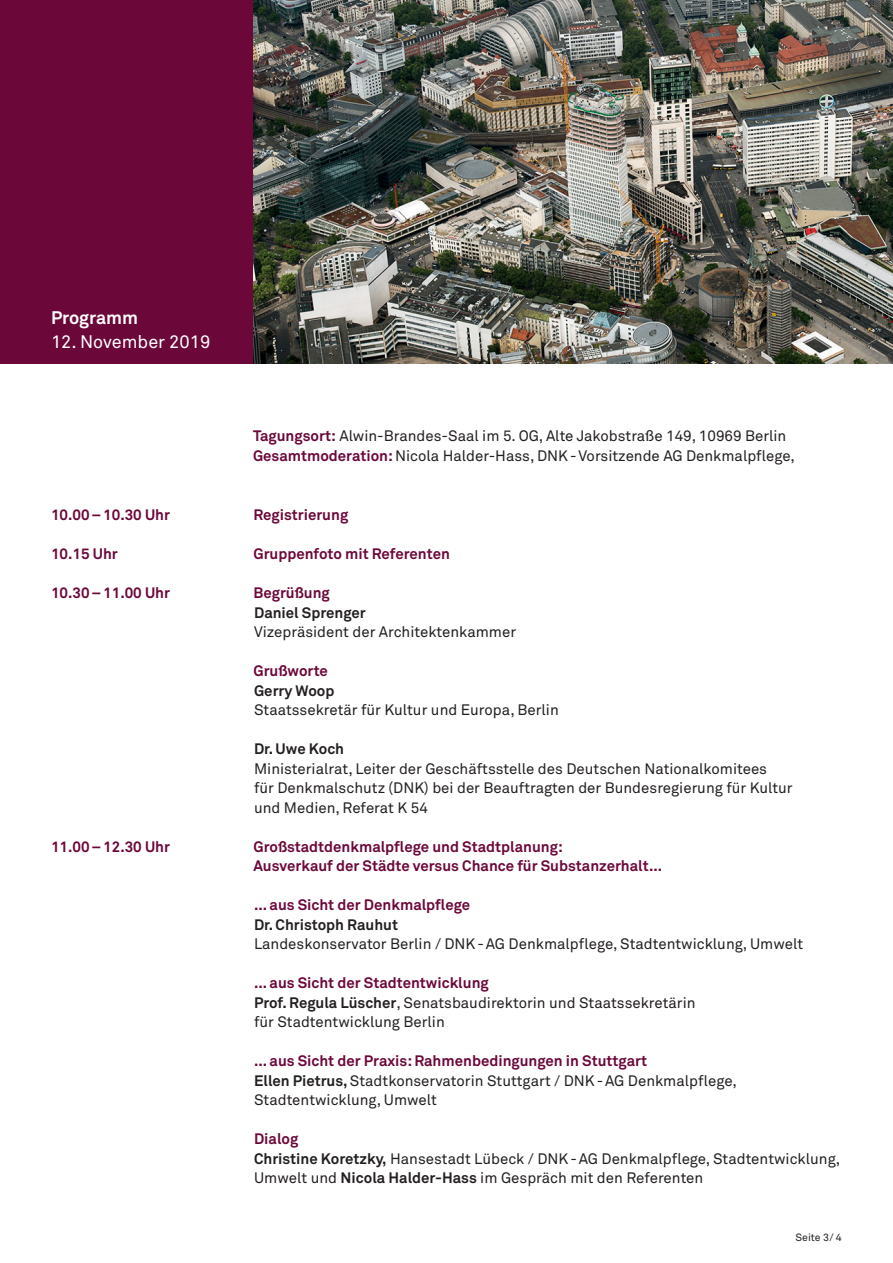
<style>
.page{position:relative;width:893px;height:1263px;background:#fff}
.page>*{position:absolute;margin:0;border:0;box-sizing:border-box;transform-origin:0 0}
.t1{font:18px "Akkurat Std";color:#fff}
.t2{font:700 18px "Akkurat Std";color:#fff}
.t3{font:15px/19.5px "Akkurat Std";color:#231f20}
.t4{font:700 15px/19.5px "Akkurat Std";color:#6c073a}
.t5{font:700 15px "Akkurat Std";color:#231f20}
.t6{font:10.5px "Akkurat Std";color:#231f20}
.s1{font-weight:700;color:#6c073a}
.s2{font-weight:700}
</style>
<div class="page">
<div style="left:0;top:0;width:253px;height:363px;background:#6c073a"></div>
<img style="left:253px;top:0;width:640px;height:363px">
<p class="t2" style="left:51px;top:307px;width:89px">Programm</p>
<p class="t1" style="left:51px;top:331px;width:161px">12. November 2019</p>
<p class="t3" style="left:253px;top:426px;width:543px"><span class="s1">Tagungsort:</span> Alwin-Brandes-Saal im 5. OG, Alte Jakobstraße 149, 10969 Berlin<br><span class="s1">Gesamtmoderation:</span> Nicola Halder-Hass, DNK-Vorsitzende AG Denkmalpflege,</p>
<p class="t4" style="left:51px;top:505px;width:121px">10.00–10.30 Uhr</p>
<p class="t4" style="left:254px;top:505px;width:96px">Registrierung</p>
<p class="t4" style="left:51px;top:544px;width:68px">10.15 Uhr</p>
<p class="t4" style="left:254px;top:544px;width:198px">Gruppenfoto mit Referenten</p>
<p class="t4" style="left:51px;top:583px;width:121px">10.30–11.00 Uhr</p>
<p class="t4" style="left:254px;top:583px;width:78px">Begrüßung</p>
<p class="t5" style="left:254px;top:603px;width:113px">Daniel Sprenger</p>
<p class="t3" style="left:254px;top:622px;width:264px">Vizepräsident der Architektenkammer</p>
<p class="t4" style="left:254px;top:661px;width:76px">Grußworte</p>
<p class="t5" style="left:254px;top:681px;width:82px">Gerry Woop</p>
<p class="t3" style="left:254px;top:700px;width:306px">Staatssekretär für Kultur und Europa, Berlin</p>
<p class="t5" style="left:254px;top:740px;width:92px">Dr. Uwe Koch</p>
<p class="t3" style="left:254px;top:759px;width:540px">Ministerialrat, Leiter der Geschäftsstelle des Deutschen Nationalkomitees<br>für Denkmalschutz (DNK) bei der Beauftragten der Bundesregierung für Kultur und Medien, Referat K 54</p>
<p class="t4" style="left:51px;top:836px;width:121px">11.00–12.30 Uhr</p>
<p class="t4" style="left:254px;top:836px;width:410px">Großstadtdenkmalpflege und Stadtplanung:<br>Ausverkauf der Städte versus Chance für Substanzerhalt...</p>
<p class="t4" style="left:254px;top:895px;width:218px">... aus Sicht der Denkmalpflege</p>
<p class="t5" style="left:254px;top:915px;width:146px">Dr. Christoph Rauhut</p>
<p class="t3" style="left:254px;top:934px;width:551px">Landeskonservator Berlin / DNK-AG Denkmalpflege, Stadtentwicklung, Umwelt</p>
<p class="t3" style="left:254px;top:973px;width:443px"><span class="s1">... aus Sicht der Stadtentwicklung<br></span><span class="s2">Prof. Regula Lüscher</span>, Senatsbaudirektorin und Staatssekretärin für Stadtentwicklung Berlin</p>
<p class="t3" style="left:254px;top:1051px;width:484px"><span class="s1">... aus Sicht der Praxis: Rahmenbedingungen in Stuttgart<br></span><span class="s2">Ellen Pietrus,</span> Stadtkonservatorin Stuttgart / DNK-AG Denkmalpflege,<br>Stadtentwicklung, Umwelt</p>
<p class="t3" style="left:254px;top:1129px;width:588px"><span class="s1">Dialog<br></span><span class="s2">Christine Koretzky,</span> Hansestadt Lübeck / DNK-AG Denkmalpflege, Stadtentwicklung,<br>Umwelt und <span class="s2">Nicola Halder-Hass</span> im Gespräch mit den Referenten</p>
<p class="t6" style="left:795px;top:1231px;width:48px">Seite 3/ 4</p>
</div>
